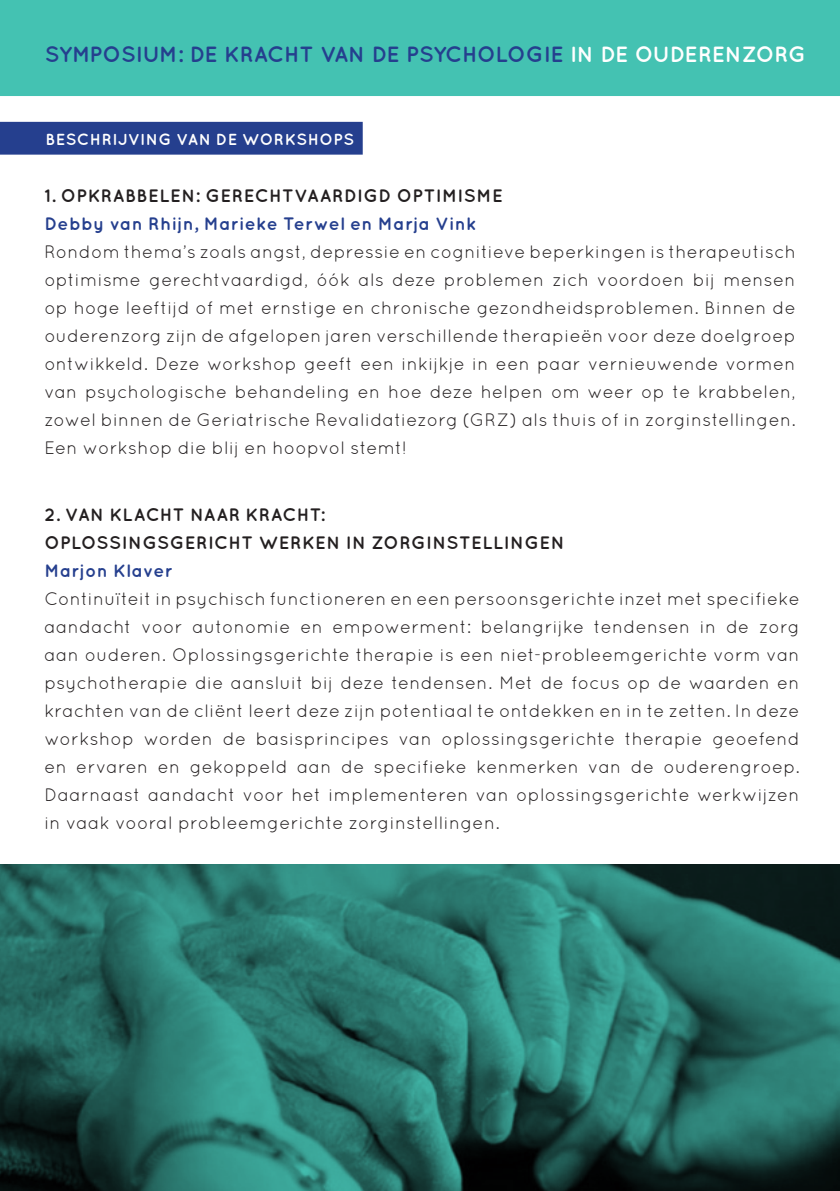
<style>
.page{position:relative;width:840px;height:1191px;background:#fff}
.page>*{position:absolute;margin:0;border:0;box-sizing:border-box;transform-origin:0 0}
.t1{font:700 22px "Quicksand";color:#253f8e}
.t2{font:18px/28px "Quicksand";letter-spacing:.015em;color:#231f20;text-align:justify}
.t3{font:700 18px/28px "Quicksand";letter-spacing:.03em;color:#231f20}
.t4{font:700 18px "Quicksand";letter-spacing:.02em;color:#253f8e}
.t5{font:700 16px "Quicksand";letter-spacing:.035em;color:#fff}
.s1{color:#fff}
</style>
<div class="page">
<div style="left:0;top:0;width:839px;height:96px;background:#44c2b2"></div>
<svg style="left:0;top:864px;width:839px;height:327px;background:#266a62"></svg>
<div style="left:0;top:122px;width:362px;height:33px;background:#253f8e"></div>
<p class="t1" style="left:45px;top:41px;width:762px">SYMPOSIUM: DE KRACHT VAN DE PSYCHOLOGIE <span class="s1">IN DE OUDERENZORG</span></p>
<p class="t5" style="left:45px;top:130px;width:310px">BESCHRIJVING VAN DE WORKSHOPS</p>
<p class="t3" style="left:44px;top:181px;width:459px">1. OPKRABBELEN: GERECHTVAARDIGD OPTIMISME</p>
<p class="t4" style="left:44px;top:213px;width:433px">Debby van Rhijn, Marieke Terwel en Marja Vink</p>
<p class="t2" style="left:44px;top:237px;width:752px">Rondom thema’s zoals angst, depressie en cognitieve beperkingen is therapeutisch optimisme gerechtvaardigd, óók als deze problemen zich voordoen bij mensen op hoge leeftijd of met ernstige en chronische gezondheidsproblemen. Binnen de ouderenzorg zijn de afgelopen jaren verschillende therapieën voor deze doelgroep ontwikkeld. Deze workshop geeft een inkijkje in een paar vernieuwende vormen van psychologische behandeling en hoe deze helpen om weer op te krabbelen, zowel binnen de Geriatrische Revalidatiezorg (GRZ) als thuis of in zorginstellingen.<br>Een workshop die blij en hoopvol stemt!</p>
<p class="t3" style="left:44px;top:500px;width:521px">2. VAN KLACHT NAAR KRACHT:<br>OPLOSSINGSGERICHT WERKEN IN ZORGINSTELLINGEN</p>
<p class="t4" style="left:44px;top:560px;width:130px">Marjon Klaver</p>
<p class="t2" style="left:44px;top:585px;width:756px">Continuïteit in psychisch functioneren en een persoonsgerichte inzet met specifieke aandacht voor autonomie en empowerment: belangrijke tendensen in de zorg aan ouderen. Oplossingsgerichte therapie is een niet-probleemgerichte vorm van psychotherapie die aansluit bij deze tendensen. Met de focus op de waarden en krachten van de cliënt leert deze zijn potentiaal te ontdekken en in te zetten. In deze workshop worden de basisprincipes van oplossingsgerichte therapie geoefend en ervaren en gekoppeld aan de specifieke kenmerken van de ouderengroep.<br>Daarnaast aandacht voor het implementeren van oplossingsgerichte werkwijzen in vaak vooral probleemgerichte zorginstellingen.</p>
</div>
